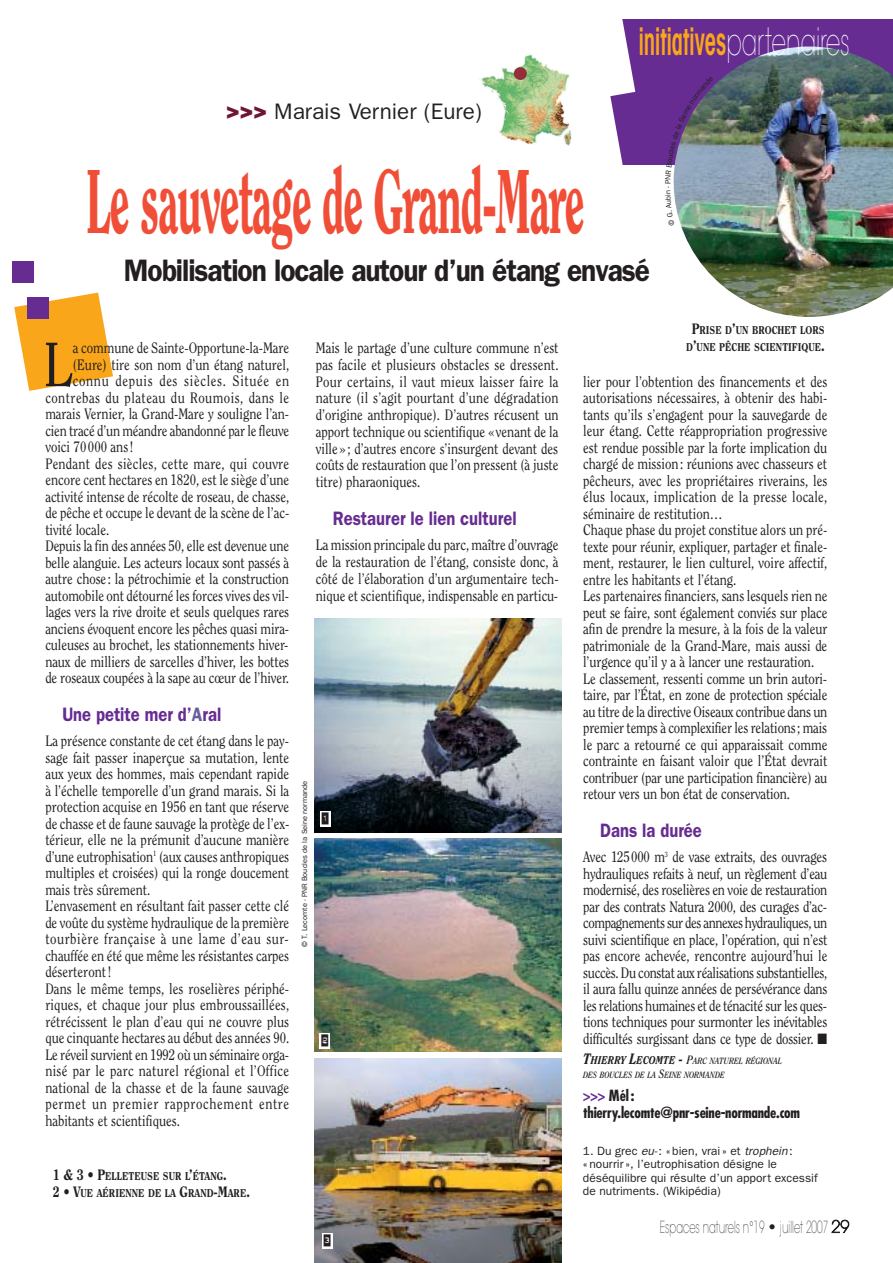
<style>
.page{position:relative;width:893px;height:1263px;background:#fff}
.page>*{position:absolute;margin:0;border:0;box-sizing:border-box;transform-origin:0 0}
.t1{font:800 90px "Clearface";letter-spacing:-.03em;color:#f04e37;scale:.5 1}
.t2{font:62.1px "Clearface";color:#231f20;scale:.85 1}
.t3{font:600 condensed 37.5px "Avant Garde";color:#faa61a;scale:.61 1}
.t4{font:600 31.2px "Franklin Gothic";letter-spacing:-.035em;color:#231f20;scale:.9 1}
.t5{font:22.5px "Franklin Gothic";color:#231f20}
.t6{font:600 19.5px "Franklin Gothic";color:#662c91;scale:.85 1}
.t7{font:200 16.5px "Avant Garde";color:#231f20;scale:.61 1}
.t8{font:15px/16.5px "Clearface";color:#231f20;text-align:justify;scale:.85 1}
.t9{font:700 condensed 15px/16.5px "Futura";letter-spacing:-.015em;color:#231f20}
.t10{font:15px "Clearface";letter-spacing:.02em;color:#231f20;scale:.85 1}
.t11{font:15px "Clearface";letter-spacing:.035em;color:#231f20;scale:.85 1}
.t12{font:15px "Clearface";letter-spacing:.05em;color:#231f20;scale:.85 1}
.t13{font:12px/13.5px "Franklin Gothic";color:#231f20}
.t14{font:12px "Dynamoe";color:#231f20}
.t15{font:800 11.25px/16.5px "Clearface";color:#231f20;scale:.85 1}
.t16{font:italic 700 9px/14.1px "Clearface";color:#231f20;scale:.85 1}
.t17{font:7.5px "Franklin Gothic";color:#231f20}
.s1{font-weight:800;color:#6f1633}
.s2{font-weight:200;font-stretch:normal;color:#fff}
.s3{color:#665f9d}
.s4{font-size:15px}
.s5{font-weight:800;font-size:15px}
.s6{font-weight:800;font-size:11.25px}
.s7{font-size:12px}
.s8{color:#662c91}
.s9{font-style:italic}
</style>
<div class="page">
<div style="left:609px;top:19px;width:283px;height:145px;background:#662c91"></div>
<svg style="left:14px;top:293px;width:99px;height:98px"></svg>
<img style="left:314px;top:838px;width:247px;height:213px">
<img style="left:673px;top:47px;width:219px;height:270px">
<img style="left:314px;top:619px;width:247px;height:213px">
<img style="left:314px;top:1058px;width:247px;height:205px">
<div style="left:13px;top:261px;width:21px;height:21px;background:#662c91"></div>
<div style="left:27px;top:298px;width:22px;height:21px;background:#662c91"></div>
<svg style="left:609px;top:19px;width:26px;height:146px"></svg>
<img style="left:479px;top:54px;width:93px;height:92px">
<div style="left:514px;top:67px;width:13px;height:13px;background:#952e3b;border-radius:50%"></div>
<div style="left:320px;top:1033px;width:10px;height:16px;background:#fff"></div>
<div style="left:320px;top:811px;width:10px;height:16px;background:#fff"></div>
<div style="left:322px;top:1233px;width:10px;height:15px;background:#fff"></div>
<svg style="left:673px;top:191px;width:1px;height:35px"></svg>
<svg style="left:665px;top:77px;width:48px;height:107px"></svg>
<h3 class="t5" style="left:226px;top:104px;width:257px"><span class="s1">&gt;&gt;&gt;</span> Marais Vernier (Eure)</h3>
<h1 class="t1" style="left:86px;top:164px;width:998px">Le sauvetage de Grand-Mare</h1>
<h3 class="t3" style="left:638px;top:28px;width:347px">initiatives<span class="s2">partenaires</span></h3>
<p class="t17" style="left:665px;top:188px;width:3px;rotate:-90deg">-</p>
<h3 class="t4" style="left:124px;top:259px;width:586px">Mobilisation locale autour d’un étang envasé</h3>
<h2 class="t2" style="left:44px;top:339px;width:36px">L</h2>
<p class="t8" style="left:73px;top:341px;width:256px">a commune de Sainte-Opportune-la-Mare</p>
<p class="t8" style="left:73px;top:357px;width:256px">(Eure) tire son nom d’un étang naturel,</p>
<p class="t12" style="left:73px;top:375px;width:256px">connu depuis des siècles. Située en</p>
<p class="t11" style="left:45px;top:391px;width:288px">contrebas du plateau du Roumois, dans le</p>
<p class="t8" style="left:45px;top:407px;width:288px">marais Vernier, la Grand-Mare y souligne l’an-</p>
<p class="t8" style="left:45px;top:423px;width:288px">cien tracé d’un méandre abandonné par le fleuve</p>
<p class="t8" style="left:45px;top:440px;width:105px">voici 70 000 ans !</p>
<p class="t10" style="left:45px;top:457px;width:288px">Pendant des siècles, cette mare, qui couvre</p>
<p class="t8" style="left:45px;top:473px;width:288px">encore cent hectares en 1820, est le siège d’une</p>
<p class="t8" style="left:45px;top:489px;width:288px">activité intense de récolte de roseau, de chasse,</p>
<p class="t8" style="left:45px;top:506px;width:288px">de pêche et occupe le devant de la scène de l’ac-</p>
<p class="t8" style="left:45px;top:522px;width:77px">tivité locale.</p>
<p class="t8" style="left:45px;top:539px;width:288px">Depuis la fin des années 50, elle est devenue une</p>
<p class="t8" style="left:45px;top:555px;width:288px">belle alanguie. Les acteurs locaux sont passés à</p>
<p class="t8" style="left:45px;top:572px;width:288px">autre chose: la pétrochimie et la construction</p>
<p class="t8" style="left:45px;top:588px;width:288px">automobile ont détourné les forces vives des vil-</p>
<p class="t8" style="left:45px;top:605px;width:288px">lages vers la rive droite et seuls quelques rares</p>
<p class="t8" style="left:45px;top:621px;width:288px">anciens évoquent encore les pêches quasi mira-</p>
<p class="t8" style="left:45px;top:638px;width:287px">culeuses au brochet, les stationnements hiver-</p>
<p class="t8" style="left:45px;top:654px;width:288px">naux de milliers de sarcelles d’hiver, les bottes</p>
<p class="t8" style="left:45px;top:671px;width:288px">de roseaux coupées à la sape au cœur de l’hiver.</p>
<h3 class="t6" style="left:62px;top:708px;width:188px">Une petite mer d’<span class="s3">A</span>ral</h3>
<p class="t8" style="left:45px;top:734px;width:288px;text-align:left">La présence constante de cet étang dans le pay&shy;sage fait passer inaperçue sa mutation, lente aux yeux des hommes, mais cependant rapide à l’échelle temporelle d’un grand marais. Si la protection acquise en 1956 en tant que réserve de chasse et de faune sauvage la protège de l’ex&shy;térieur, elle ne la prémunit d’aucune manière d’une eutrophisation<sup>1</sup> (aux causes anthropiques multiples et croisées) qui la ronge doucement mais très sûrement.<br>L’envasement en résultant fait passer cette clé de voûte du système hydraulique de la première tourbière française à une lame d’eau sur&shy;chauffée en été que même les résistantes carpes déserteront !<br>Dans le même temps, les roselières périphé&shy;riques, et chaque jour plus embroussaillées, rétrécissent le plan d’eau qui ne couvre plus que cinquante hectares au début des années 90.<br>Le réveil survient en 1992 où un séminaire orga&shy;nisé par le parc naturel régional et l’Office national de la chasse et de la faune sauvage permet un premier rapprochement entre habitants et scientifiques.</p>
<p class="t8" style="left:316px;top:341px;width:287px">Mais le partage d’une culture commune n’est pas facile et plusieurs obstacles se dressent.<br>Pour certains, il vaut mieux laisser faire la nature (il s’agit pourtant d’une dégradation d’origine anthropique). D’autres récusent un apport technique ou scientifique « venant de la ville » ; d’autres encore s’insurgent devant des coûts de restauration que l’on pressent (à juste titre) pharaoniques.</p>
<h3 class="t6" style="left:333px;top:512px;width:218px">Restaurer le lien culturel</h3>
<p class="t8" style="left:316px;top:538px;width:287px">La mission principale du parc, maître d’ouvrage de la restauration de l’étang, consiste donc, à côté de l’élaboration d’un argumentaire tech&shy;nique et scientifique, indispensable en particu-</p>
<p class="t17" style="left:302px;top:947px;width:168px;rotate:-90deg">© T. Lecomte - PNR Boucles de la Seine normande</p>
<p class="t14" style="left:322px;top:813px;width:8px">1</p>
<p class="t14" style="left:321px;top:1035px;width:8px">2</p>
<p class="t15" style="left:53px;top:1169px;width:233px"><span class="s4">1 &amp; 3 • P</span>ELLETEUSE SUR L<span class="s4">’</span>ÉTANG<span class="s4">.<br>2 • V</span>UE AÉRIENNE DE LA <span class="s4">G</span>RAND<span class="s4">-M</span>ARE<span class="s4">.</span></p>
<p class="t14" style="left:324px;top:1235px;width:8px">3</p>
<p class="t15" style="left:686px;top:323px;width:164px;text-align:center"><span class="s4">P</span>RISE D<span class="s4">’</span>UN BROCHET LORS<br>D<span class="s4">’</span>UNE PÊCHE SCIENTIFIQUE<span class="s4">.</span></p>
<p class="t8" style="left:583px;top:374px;width:289px;text-align:left">lier pour l’obtention des financements et des autorisations nécessaires, à obtenir des habi&shy;tants qu’ils s’engagent pour la sauvegarde de leur étang. Cette réappropriation progressive est rendue possible par la forte implication du chargé de mission: réunions avec chasseurs et pêcheurs, avec les propriétaires riverains, les élus locaux, implication de la presse locale, séminaire de restitution…<br>Chaque phase du projet constitue alors un pré&shy;texte pour réunir, expliquer, partager et finale&shy;ment, restaurer, le lien culturel, voire affectif, entre les habitants et l’étang.<br>Les partenaires financiers, sans lesquels rien ne peut se faire, sont également conviés sur place afin de prendre la mesure, à la fois de la valeur patrimoniale de la Grand-Mare, mais aussi de l’urgence qu’il y a à lancer une restauration.<br>Le classement, ressenti comme un brin autori&shy;taire, par l’État, en zone de protection spéciale au titre de la directive Oiseaux contribue dans un premier temps à complexifier les relations; mais le parc a retourné ce qui apparaissait comme contrainte en faisant valoir que l’État devrait contribuer (par une participation financière) au retour vers un bon état de conservation.</p>
<h3 class="t6" style="left:600px;top:824px;width:121px">Dans la durée</h3>
<p class="t8" style="left:583px;top:850px;width:289px">Avec 125000 m<sup>3</sup> de vase extraits, des ouvrages hydrauliques refaits à neuf, un règlement d’eau modernisé, des roselières en voie de restauration par des contrats Natura 2000, des curages d’ac&shy;compagnements sur des annexes hydrauliques, un suivi scientifique en place, l’opération, qui n’est pas encore achevée, rencontre aujourd’hui le succès. Du constat aux réalisations substantielles, il aura fallu quinze années de persévérance dans les relations humaines et de ténacité sur les ques&shy;tions techniques pour surmonter les inévitables difficultés surgissant dans ce type de dossier. ■</p>
<p class="t16" style="left:583px;top:1055px;width:236px"><span class="s5">T</span><span class="s6">HIERRY</span> <span class="s5">L</span><span class="s6">ECOMTE</span> <span class="s5">-</span> <span class="s7">P</span>ARC NATUREL RÉGIONAL<br>DES BOUCLES DE LA <span class="s7">S</span>EINE NORMANDE</p>
<p class="t9" style="left:583px;top:1089px;width:218px"><span class="s8">&gt;&gt;&gt;</span> Mél : thierry.lecomte@pnr-seine-normande.com</p>
<p class="t13" style="left:583px;top:1145px;width:236px">1. Du grec <span class="s9">eu-</span>: «bien, vrai » et <span class="s9">trophein</span>: «nourrir », l’eutrophisation désigne le déséquilibre qui résulte d’un apport excessif de nutriments. (Wikipédia)</p>
<p class="t7" style="left:659px;top:1220px;width:312px">Espaces naturels n°19 • juillet 2007 29</p>
</div>
